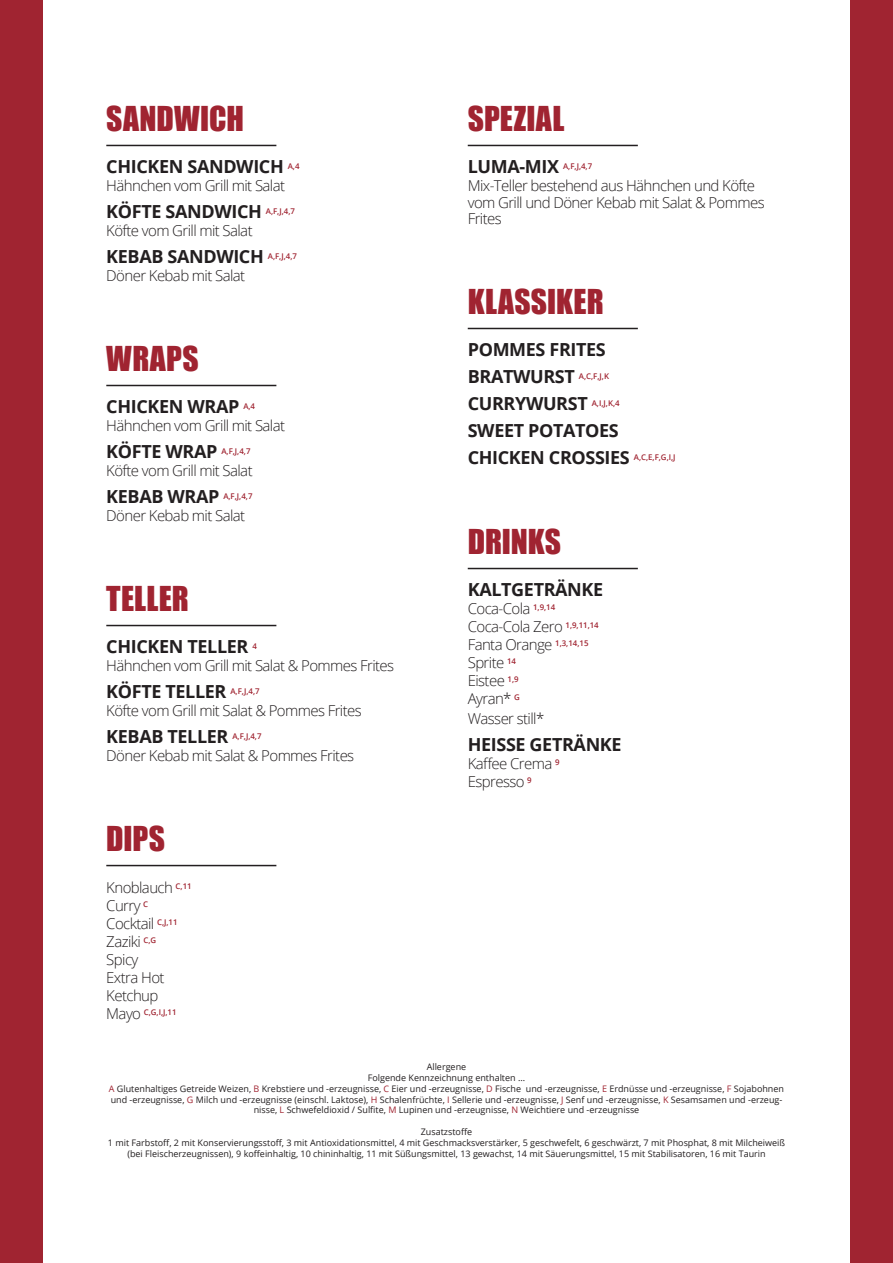
<style>
.page{position:relative;width:893px;height:1263px;background:#fff}
.page>*{position:absolute;margin:0;border:0;box-sizing:border-box;transform-origin:0 0}
.t1{font:31.5px "Impact";letter-spacing:.005em;color:#a02431}
.t2{font:700 18px/27px "Open Sans";letter-spacing:-.02em;color:#231f20}
.t3{font:300 15px/18px "Open Sans";letter-spacing:-.04em;color:#231f20}
.t4{font:9px/10.8px "Open Sans";color:#231f20;text-align:center}
.t5{font:600 7.8px "Open Sans";color:#a02431}
.s1{font-weight:300;font-size:15px;color:#231f20}
.s2{color:#a02431}
</style>
<div class="page">
<hr style="left:468px;top:145px;width:170px;height:1px;background:#231f20">
<hr style="left:468px;top:328px;width:170px;height:1px;background:#231f20">
<hr style="left:468px;top:568px;width:170px;height:1px;background:#231f20">
<hr style="left:106px;top:145px;width:170px;height:1px;background:#231f20">
<hr style="left:106px;top:385px;width:170px;height:1px;background:#231f20">
<hr style="left:106px;top:625px;width:170px;height:1px;background:#231f20">
<hr style="left:106px;top:865px;width:170px;height:1px;background:#231f20">
<div style="left:0;top:0;width:43px;height:1263px;background:#a02431"></div>
<div style="left:850px;top:0;width:43px;height:1263px;background:#a02431"></div>
<h1 class="t1" style="left:106px;top:94px;width:139px">SANDWICH</h1>
<h2 class="t2" style="left:106px;top:153px;width:179px">CHICKEN SANDWICH</h2>
<p class="t5" style="left:288px;top:161px;width:13px">A,4</p>
<h3 class="t3" style="left:106px;top:176px;width:180px">Hähnchen vom Grill mit Salat</h3>
<h2 class="t2" style="left:106px;top:198px;width:157px">KÖFTE SANDWICH</h2>
<p class="t5" style="left:266px;top:206px;width:31px">A,F,J,4,7</p>
<h3 class="t3" style="left:106px;top:221px;width:148px">Köfte vom Grill mit Salat</h3>
<h2 class="t2" style="left:106px;top:243px;width:159px">KEBAB SANDWICH</h2>
<p class="t5" style="left:268px;top:251px;width:31px">A,F,J,4,7</p>
<h3 class="t3" style="left:106px;top:266px;width:140px">Döner Kebab mit Salat</h3>
<h1 class="t1" style="left:106px;top:334px;width:94px">WRAPS</h1>
<h2 class="t2" style="left:106px;top:393px;width:135px">CHICKEN WRAP</h2>
<p class="t5" style="left:243px;top:401px;width:13px">A,4</p>
<h3 class="t3" style="left:106px;top:416px;width:180px">Hähnchen vom Grill mit Salat</h3>
<h2 class="t2" style="left:106px;top:438px;width:113px">KÖFTE WRAP</h2>
<p class="t5" style="left:221px;top:446px;width:31px">A,F,J,4,7</p>
<h3 class="t3" style="left:106px;top:461px;width:148px">Köfte vom Grill mit Salat</h3>
<h2 class="t2" style="left:106px;top:483px;width:115px">KEBAB WRAP</h2>
<p class="t5" style="left:223px;top:491px;width:31px">A,F,J,4,7</p>
<h3 class="t3" style="left:106px;top:506px;width:140px">Döner Kebab mit Salat</h3>
<h1 class="t1" style="left:106px;top:574px;width:84px">TELLER</h1>
<h2 class="t2" style="left:106px;top:633px;width:144px">CHICKEN TELLER</h2>
<p class="t5" style="left:252px;top:641px;width:6px">4</p>
<h3 class="t3" style="left:106px;top:656px;width:289px">Hähnchen vom Grill mit Salat &amp; Pommes Frites</h3>
<h2 class="t2" style="left:106px;top:678px;width:122px">KÖFTE TELLER</h2>
<p class="t5" style="left:230px;top:686px;width:31px">A,F,J,4,7</p>
<h3 class="t3" style="left:106px;top:701px;width:257px">Köfte vom Grill mit Salat &amp; Pommes Frites</h3>
<h2 class="t2" style="left:106px;top:723px;width:124px">KEBAB TELLER</h2>
<p class="t5" style="left:232px;top:731px;width:31px">A,F,J,4,7</p>
<h3 class="t3" style="left:106px;top:746px;width:249px">Döner Kebab mit Salat &amp; Pommes Frites</h3>
<h1 class="t1" style="left:106px;top:814px;width:60px">DIPS</h1>
<h3 class="t3" style="left:106px;top:878px;width:87px">Knoblauch <sup>C,11<br></sup>Curry <sup>C<br></sup>Cocktail <sup>C,J,11<br></sup>Zaziki <sup>C,G<br></sup>Spicy<br>Extra Hot<br>Ketchup</h3>
<p class="t5" style="left:106px;top:1007px;width:72px"><span class="s1">Mayo</span> C,G,I,J,11</p>
<h1 class="t1" style="left:468px;top:94px;width:98px">SPEZIAL</h1>
<h2 class="t2" style="left:468px;top:153px;width:93px">LUMA-MIX</h2>
<p class="t5" style="left:563px;top:161px;width:31px">A,F,J,4,7</p>
<h3 class="t3" style="left:468px;top:177px;width:298px;line-height:16.5px">Mix-Teller bestehend aus Hähnchen und Köfte vom Grill und Döner Kebab mit Salat &amp; Pommes<br>Frites</h3>
<h1 class="t1" style="left:468px;top:277px;width:137px">KLASSIKER</h1>
<h2 class="t2" style="left:468px;top:336px;width:140px">POMMES FRITES<br>BRATWURST</h2>
<p class="t5" style="left:579px;top:371px;width:32px">A,C,F,J,K</p>
<h2 class="t2" style="left:468px;top:390px;width:122px">CURRYWURST</h2>
<p class="t5" style="left:592px;top:398px;width:29px">A,I,J,K,4</p>
<h2 class="t2" style="left:468px;top:417px;width:164px">SWEET POTATOES<br>CHICKEN CROSSIES</h2>
<p class="t5" style="left:634px;top:452px;width:43px">A,C,E,F,G,I,J</p>
<h1 class="t1" style="left:468px;top:517px;width:95px">DRINKS</h1>
<h2 class="t2" style="left:468px;top:576px;width:137px">KALTGETRÄNKE</h2>
<h3 class="t3" style="left:468px;top:599px;width:133px">Coca-Cola <sup>1,9,14<br></sup>Coca-Cola Zero <sup>1,9,11,14<br></sup>Fanta Orange <sup>1,3,14,15<br></sup>Sprite <sup>14<br></sup>Eistee <sup>1,9<br></sup>Ayran* <sup>G</sup></h3>
<h3 class="t3" style="left:468px;top:709px;width:78px">Wasser still*</h3>
<h2 class="t2" style="left:468px;top:731px;width:155px">HEISSE GETRÄNKE</h2>
<h3 class="t3" style="left:468px;top:754px;width:93px">Kaffee Crema <sup>9<br></sup>Espresso <sup>9</sup></h3>
<p class="t4" style="left:109px;top:1061px;width:677px">Allergene<br>Folgende Kennzeichnung enthalten ...<br><span class="s2">A</span> Glutenhaltiges Getreide Weizen, <span class="s2">B</span> Krebstiere und -erzeugnisse, <span class="s2">C</span> Eier und -erzeugnisse, <span class="s2">D</span> Fische und -erzeugnisse, <span class="s2">E</span> Erdnüsse und -erzeugnisse, <span class="s2">F</span> Sojabohnen und -erzeugnisse, <span class="s2">G</span> Milch und -erzeugnisse (einschl. Laktose), <span class="s2">H</span> Schalenfrüchte, <span class="s2">I</span> Sellerie und -erzeugnisse, <span class="s2">J</span> Senf und -erzeugnisse, <span class="s2">K</span> Sesamsamen und -erzeug&shy;nisse, <span class="s2">L</span> Schwefeldioxid / Sulfite, <span class="s2">M</span> Lupinen und -erzeugnisse, <span class="s2">N</span> Weichtiere und -erzeugnisse</p>
<p class="t4" style="left:108px;top:1126px;width:679px">Zusatzstoffe<br>1 mit Farbstoff, 2 mit Konservierungsstoff, 3 mit Antioxidationsmittel, 4 mit Geschmacksverstärker, 5 geschwefelt, 6 geschwärzt, 7 mit Phosphat, 8 mit Milcheiweiß (bei Fleischerzeugnissen), 9 koffeinhaltig, 10 chininhaltig, 11 mit Süßungsmittel, 13 gewachst, 14 mit Säuerungsmittel, 15 mit Stabilisatoren, 16 mit Taurin</p>
</div>
